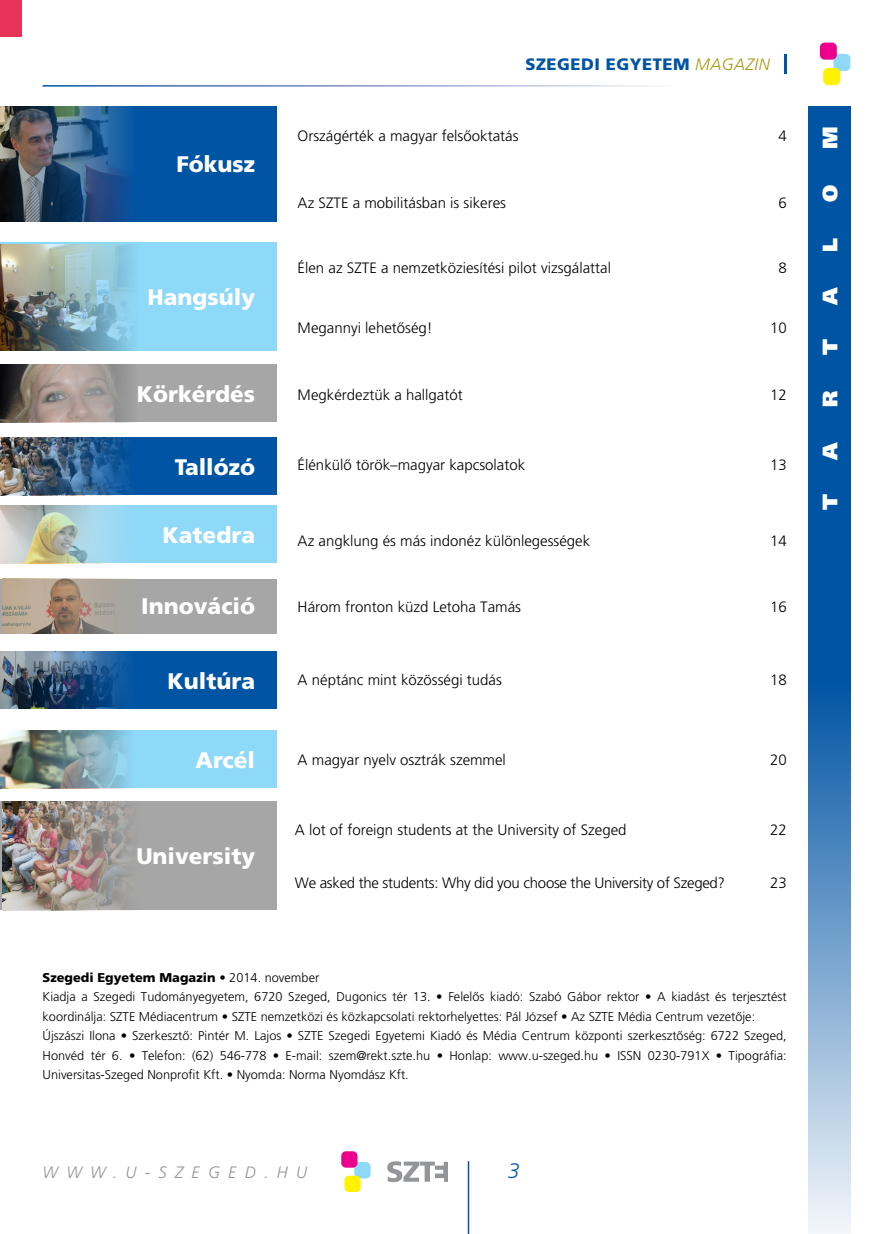
<style>
.page{position:relative;width:893px;height:1234px;background:#fff}
.page>*{position:absolute;margin:0;border:0;box-sizing:border-box;transform-origin:0 0}
.t1{font:900 22.5px "Frutiger CE";color:#fff}
.t2{font:900 21px "Frutiger CE";color:#fff}
.t3{font:italic 300 21px "Frutiger CE";color:#0054a4}
.t4{font:900 16.5px "Frutiger CE";letter-spacing:.03em;color:#0054a4}
.t5{font:italic 300 16.5px "Frutiger CE";letter-spacing:.5em;color:#939598}
.t6{font:300 15px "Frutiger";color:#000}
.t7{font:300 15px "Frutiger";letter-spacing:-.02em;color:#000}
.t8{font:300 12.75px/19.5px "Frutiger";color:#000}
.t9{font:900 12.75px "Frutiger CE";color:#000}
.s1{font-weight:300;font-style:italic;color:#a59a0f}
.s2{font-family:"Frutiger";font-weight:300}
</style>
<div class="page">
<svg style="left:387px;top:1161px;width:61px;height:20px"></svg>
<div style="left:354px;top:1161px;width:17px;height:17px;background:#8ed8f8;border-radius:5px"></div>
<div style="left:344px;top:1175px;width:17px;height:16px;background:#fff200;border-radius:5px"></div>
<div style="left:341px;top:1150px;width:16px;height:17px;background:#ec008c;border-radius:5px"></div>
<div style="left:833px;top:54px;width:17px;height:17px;background:#8ed8f8;border-radius:5px"></div>
<div style="left:823px;top:68px;width:17px;height:17px;background:#fff200;border-radius:5px"></div>
<div style="left:820px;top:43px;width:17px;height:17px;background:#ec008c;border-radius:5px"></div>
<hr style="left:784px;top:54px;width:3px;height:20px;background:#0054a4">
<svg style="left:808px;top:106px;width:42px;height:1127px;background:#3b7bb9"></svg>
<hr style="left:468px;top:1160px;width:1px;height:73px;background:#0054a4">
<img style="left:0;top:0;width:21px;height:37px">
<div style="left:0;top:364px;width:276px;height:58px;background:#a6a6a6"></div>
<div style="left:0;top:578px;width:276px;height:55px;background:#a6a6a6"></div>
<div style="left:0;top:801px;width:276px;height:108px;background:#a6a6a6"></div>
<div style="left:0;top:242px;width:276px;height:108px;background:#8ed8f8"></div>
<img style="left:0;top:364px;width:130px;height:58px">
<img style="left:0;top:244px;width:133px;height:106px">
<img style="left:2px;top:578px;width:138px;height:55px">
<img style="left:2px;top:801px;width:129px;height:108px">
<div style="left:0;top:505px;width:276px;height:58px;background:#8ed8f8"></div>
<img style="left:0;top:505px;width:122px;height:58px">
<div style="left:0;top:651px;width:276px;height:57px;background:#0054a4"></div>
<div style="left:0;top:730px;width:276px;height:58px;background:#8ed8f8"></div>
<img style="left:0;top:651px;width:128px;height:57px">
<img style="left:0;top:730px;width:128px;height:58px">
<div style="left:0;top:437px;width:276px;height:58px;background:#0054a4"></div>
<img style="left:0;top:437px;width:129px;height:58px">
<div style="left:0;top:106px;width:276px;height:115px;background:#0054a4"></div>
<img style="left:0;top:106px;width:131px;height:115px">
<p class="t4" style="left:525px;top:55px;width:246px">Szegedi egyetem <span class="s1">MAGAZIN</span></p>
<h1 class="t1" style="left:176px;top:151px;width:80px">Fókusz</h1>
<h1 class="t1" style="left:148px;top:283px;width:109px">Hangsúly</h1>
<h1 class="t1" style="left:137px;top:380px;width:120px">Körkérdés</h1>
<h1 class="t1" style="left:175px;top:453px;width:82px">Tallózó</h1>
<h1 class="t1" style="left:163px;top:521px;width:94px">Katedra</h1>
<h1 class="t1" style="left:141px;top:593px;width:115px">Innováció</h1>
<h1 class="t1" style="left:168px;top:667px;width:89px">Kultúra</h1>
<h1 class="t1" style="left:196px;top:746px;width:61px">Arcél</h1>
<h1 class="t1" style="left:136px;top:842px;width:120px">University</h1>
<p class="t6" style="left:298px;top:127px;width:222px">Országérték a magyar felsőoktatás</p>
<p class="t6" style="left:778px;top:127px;width:10px">4</p>
<p class="t6" style="left:298px;top:194px;width:210px">Az SZTE a mobilitásban is sikeres</p>
<p class="t6" style="left:778px;top:194px;width:10px">6</p>
<p class="t6" style="left:298px;top:259px;width:315px">Élen az SZTE a nemzetköziesítési pilot vizsgálattal</p>
<p class="t6" style="left:778px;top:259px;width:10px">8</p>
<p class="t6" style="left:298px;top:319px;width:137px">Megannyi lehetőség!</p>
<p class="t6" style="left:770px;top:319px;width:18px">10</p>
<p class="t6" style="left:298px;top:386px;width:167px">Megkérdeztük a hallgatót</p>
<p class="t6" style="left:770px;top:386px;width:18px">12</p>
<p class="t6" style="left:298px;top:456px;width:229px">Élénkülő török–magyar kapcsolatok</p>
<p class="t6" style="left:770px;top:456px;width:18px">13</p>
<p class="t6" style="left:298px;top:532px;width:294px">Az angklung és más indonéz különlegességek</p>
<p class="t6" style="left:770px;top:532px;width:18px">14</p>
<p class="t6" style="left:298px;top:598px;width:225px">Három fronton küzd Letoha Tamás</p>
<p class="t6" style="left:770px;top:598px;width:18px">16</p>
<p class="t6" style="left:298px;top:671px;width:206px">A néptánc mint közösségi tudás</p>
<p class="t6" style="left:770px;top:671px;width:18px">18</p>
<p class="t6" style="left:298px;top:750px;width:210px">A magyar nyelv osztrák szemmel</p>
<p class="t6" style="left:770px;top:750px;width:18px">20</p>
<p class="t6" style="left:295px;top:821px;width:333px">A lot of foreign students at the University of Szeged</p>
<p class="t6" style="left:770px;top:821px;width:18px">22</p>
<p class="t7" style="left:295px;top:873px;width:432px">We asked the students: Why did you choose the University of Szeged?</p>
<p class="t6" style="left:770px;top:873px;width:18px">23</p>
<p class="t9" style="left:43px;top:969px;width:278px">Szegedi Egyetem Magazin <span class="s2">• 2014. november</span></p>
<p class="t8" style="left:43px;top:986px;width:746px">Kiadja a Szegedi Tudományegyetem, 6720 Szeged, Dugonics tér 13. • Felelős kiadó: Szabó Gábor rektor • A kiadást és terjesztést koordinálja: SZTE Médiacentrum • SZTE nemzetközi és közkapcsolati rektorhelyettes: Pál József • Az SZTE Média Centrum vezetője:<br>Újszászi Ilona • Szerkesztő: Pintér M. Lajos • SZTE Szegedi Egyetemi Kiadó és Média Centrum központi szerkesztőség: 6722 Szeged, Honvéd tér 6. • Telefon: (62) 546-778 • E-mail: szem@rekt.szte.hu • Honlap: www.u-szeged.hu • ISSN 0230-791X • Tipográfia:<br>Universitas-Szeged Nonprofit Kft. • Nyomda: Norma Nyomdász Kft.</p>
<p class="t5" style="left:43px;top:1162px;width:266px">WWW.U-SZEGED.HU</p>
<h2 class="t3" style="left:508px;top:1158px;width:13px">3</h2>
<h2 class="t2" style="left:817px;top:149px;width:24px;rotate:-90deg">M</h2>
<h2 class="t2" style="left:817px;top:202px;width:19px;rotate:-90deg">O</h2>
<h2 class="t2" style="left:817px;top:252px;width:16px;rotate:-90deg">L</h2>
<h2 class="t2" style="left:817px;top:305px;width:20px;rotate:-90deg">A</h2>
<h2 class="t2" style="left:817px;top:355px;width:17px;rotate:-90deg">T</h2>
<h2 class="t2" style="left:817px;top:407px;width:18px;rotate:-90deg">R</h2>
<h2 class="t2" style="left:817px;top:460px;width:20px;rotate:-90deg">A</h2>
<h2 class="t2" style="left:817px;top:510px;width:17px;rotate:-90deg">T</h2>
</div>
